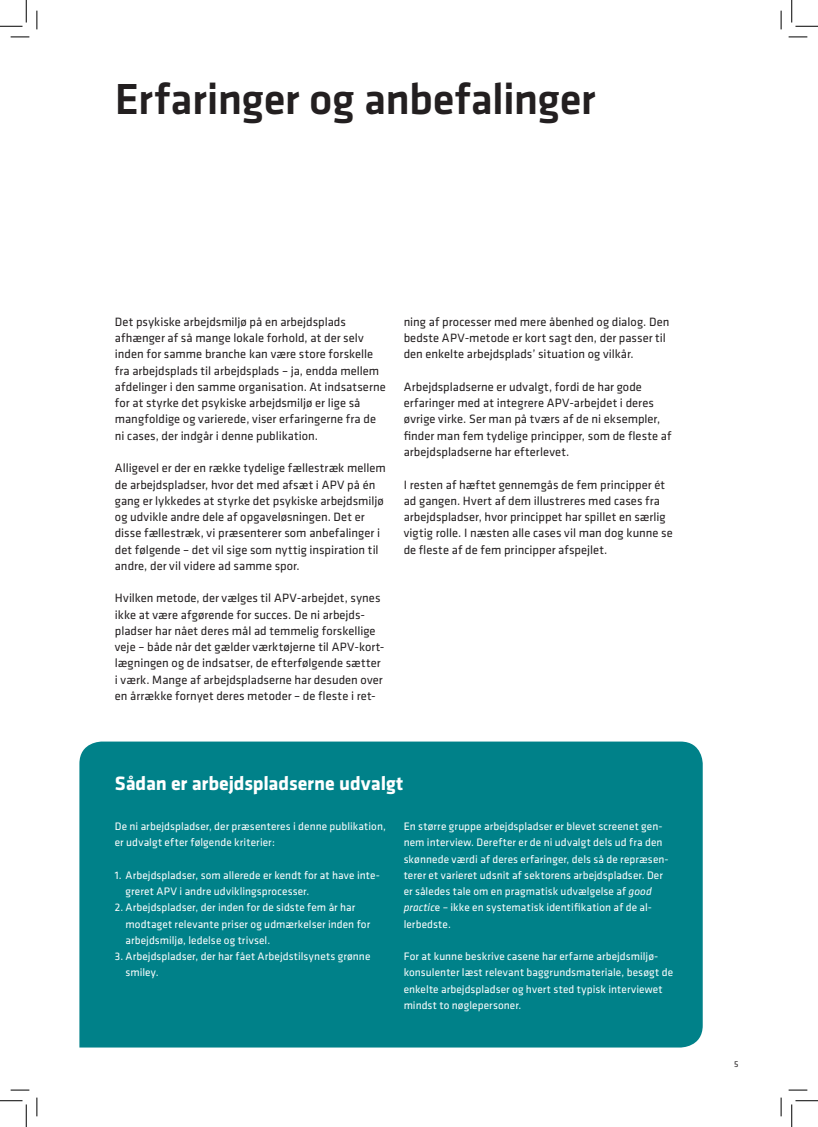
<style>
.page{position:relative;width:818px;height:1127px;background:#fff}
.page>*{position:absolute;margin:0;border:0;box-sizing:border-box;transform-origin:0 0}
.Rubrik-1{font:500 45px "Klavika";letter-spacing:-.01em;color:#231f20}
.Boksrubrik-3{font:700 20px "Klavika";letter-spacing:-.005em;color:#fff}
.Brød{font:12.5px/16.2px "Klavika";color:#231f20}
.Boksbrød{font:11.25px/16.2px "Klavika";letter-spacing:.005em;color:#fff}
.Boksbrød_indryk{font:11.25px/16.2px "Klavika";letter-spacing:.005em;color:#fff}
.t1{font:8.75px "Klavika";color:#231f20}
.s1{font-style:italic}
</style>
<div class="page">
<div style="left:79px;top:741px;width:624px;height:306px;background:#008189"></div>
<svg style="left:11px;top:36px;width:18px;height:2px"></svg>
<svg style="left:788px;top:36px;width:19px;height:2px"></svg>
<svg style="left:11px;top:1089px;width:18px;height:1px"></svg>
<svg style="left:788px;top:1089px;width:19px;height:1px"></svg>
<svg style="left:36px;top:11px;width:2px;height:18px"></svg>
<svg style="left:36px;top:1097px;width:2px;height:18px"></svg>
<svg style="left:780px;top:11px;width:2px;height:18px"></svg>
<svg style="left:780px;top:1097px;width:2px;height:18px"></svg>
<svg style="left:0;top:0;width:27px;height:27px"></svg>
<svg style="left:0;top:1100px;width:27px;height:26px"></svg>
<svg style="left:791px;top:0;width:27px;height:27px"></svg>
<svg style="left:791px;top:1100px;width:27px;height:26px"></svg>
<p class="Rubrik-1" style="left:115px;top:69px;width:483px">Erfaringer og anbefalinger</p>
<p class="Brød" style="left:115px;top:313px;width:272px">Det psykiske arbejdsmiljø på en arbejdsplads afhænger af så mange lokale forhold, at der selv inden for samme branche kan være store forskelle fra arbejdsplads til arbejdsplads – ja, endda mellem afdelinger i den samme organisation. At indsatserne for at styrke det psykiske arbejdsmiljø er lige så mangfoldige og varierede, viser erfaringerne fra de ni cases, der indgår i denne publikation.</p>
<p class="Brød" style="left:115px;top:459px;width:272px">Alligevel er der en række tydelige fællestræk mellem de arbejdspladser, hvor det med afsæt i APV på én gang er lykkedes at styrke det psykiske arbejdsmiljø og udvikle andre dele af opgaveløsningen. Det er disse fællestræk, vi præsenterer som anbefalinger i det følgende – det vil sige som nyttig inspiration til andre, der vil videre ad samme spor.</p>
<p class="Brød" style="left:115px;top:589px;width:271px">Hvilken metode, der vælges til APV-arbejdet, synes ikke at være afgørende for succes. De ni arbejds&shy;pladser har nået deres mål ad temmelig forskellige veje – både når det gælder værktøjerne til APV-kort&shy;lægningen og de indsatser, de efterfølgende sætter i værk. Mange af arbejdspladserne har desuden over en årrække fornyet deres metoder – de fleste i ret-</p>
<p class="Brød" style="left:404px;top:313px;width:267px">ning af processer med mere åbenhed og dialog. Den bedste APV-metode er kort sagt den, der passer til den enkelte arbejdsplads’ situation og vilkår.</p>
<p class="Brød" style="left:404px;top:378px;width:269px">Arbejdspladserne er udvalgt, fordi de har gode erfaringer med at integrere APV-arbejdet i deres øvrige virke. Ser man på tværs af de ni eksempler, finder man fem tydelige principper, som de fleste af arbejdspladserne har efterlevet.</p>
<p class="Brød" style="left:404px;top:475px;width:271px">I resten af hæftet gennemgås de fem principper ét ad gangen. Hvert af dem illustreres med cases fra arbejdspladser, hvor princippet har spillet en særlig vigtig rolle. I næsten alle cases vil man dog kunne se de fleste af de fem principper afspejlet.</p>
<p class="Boksrubrik-3" style="left:115px;top:769px;width:290px">Sådan er arbejdspladserne udvalgt</p>
<p class="Boksbrød" style="left:115px;top:817px;width:273px">De ni arbejdspladser, der præsenteres i denne publikation, er udvalgt efter følgende kriterier:</p>
<p class="Boksbrød_indryk" style="left:125px;top:866px;width:256px;text-indent:-11px">1. Arbejdspladser, som allerede er kendt for at have inte&shy;greret APV i andre udviklingsprocesser.</p>
<p class="Boksbrød_indryk" style="left:125px;top:898px;width:246px;text-indent:-11px">2. Arbejdspladser, der inden for de sidste fem år har modtaget relevante priser og udmærkelser inden for arbejdsmiljø, ledelse og trivsel.</p>
<p class="Boksbrød_indryk" style="left:125px;top:947px;width:246px;text-indent:-11px">3. Arbejdspladser, der har fået Arbejdstilsynets grønne smiley.</p>
<p class="Boksbrød" style="left:404px;top:817px;width:267px">En større gruppe arbejdspladser er blevet screenet gen&shy;nem interview. Derefter er de ni udvalgt dels ud fra den skønnede værdi af deres erfaringer, dels så de repræsen&shy;terer et varieret udsnit af sektorens arbejdspladser. Der er således tale om en pragmatisk udvælgelse af <span class="s1">good practic</span>e – ikke en systematisk identifikation af de al&shy;lerbedste.</p>
<p class="Boksbrød" style="left:404px;top:947px;width:271px">For at kunne beskrive casene har erfarne arbejdsmiljø&shy;konsulenter læst relevant baggrundsmateriale, besøgt de enkelte arbejdspladser og hvert sted typisk interviewet mindst to nøglepersoner.</p>
<p class="t1" style="left:734px;top:1058px;width:6px">5</p>
</div>
